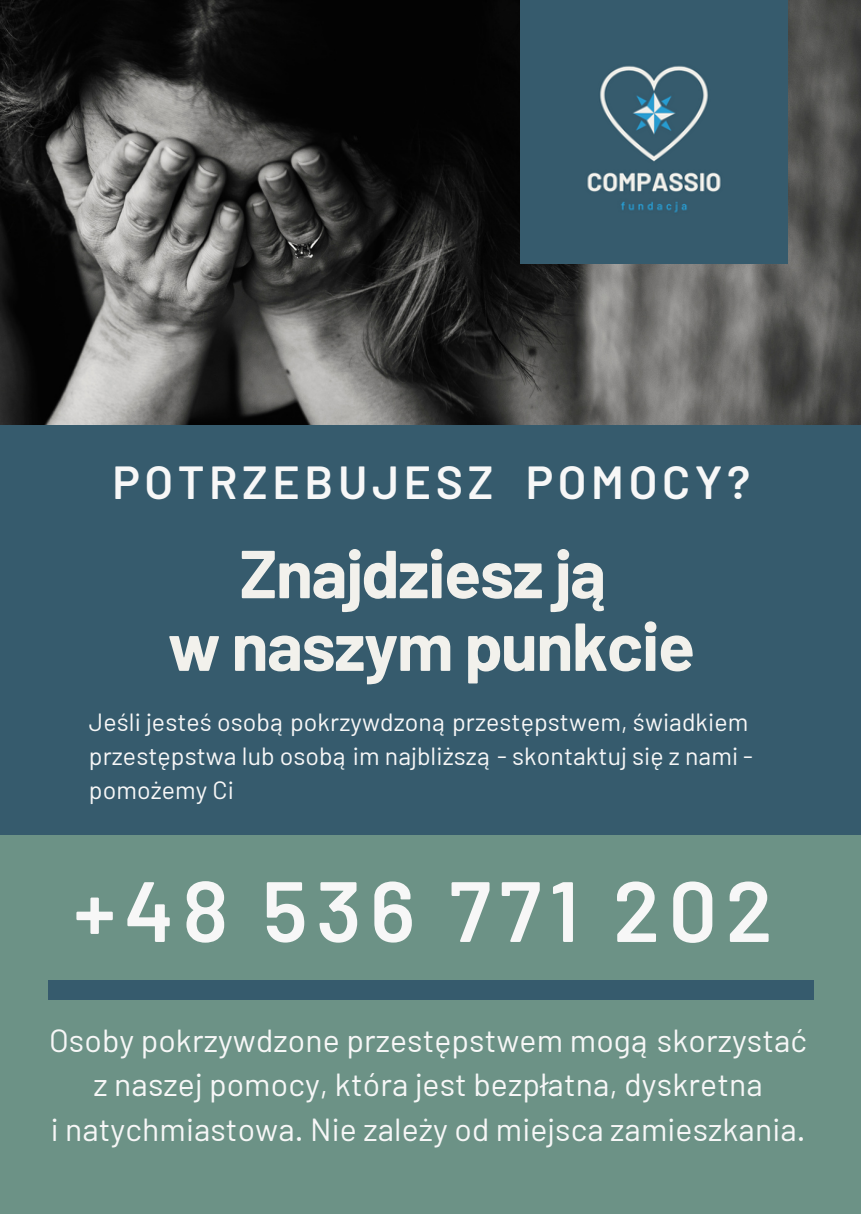
<style>
.page{position:relative;width:861px;height:1214px;background:#fff}
.page>*{position:absolute;margin:0;border:0;box-sizing:border-box;transform-origin:0 0}
.t1{font:600 85.4px "Barlow";letter-spacing:.1em;color:#f7f7f7}
.t2{font:700 67.8px/72.6px "Barlow";letter-spacing:-.02em;color:#f2f1ec;text-align:center}
.t3{font:600 46.2px "Barlow";letter-spacing:.1em;color:#f7f7f7}
.t4{font:32px/44.2px "Barlow";letter-spacing:.005em;color:#f7f7f7;text-align:center}
.t5{font:24.8px/34.2px "Barlow";letter-spacing:.005em;color:#f7f7f7}
</style>
<div class="page">
<img style="left:0;top:0;width:861px;height:425px">
<div style="left:0;top:425px;width:861px;height:410px;background:#365b6d"></div>
<div style="left:0;top:836px;width:861px;height:377px;background:#6c9286"></div>
<div style="left:48px;top:980px;width:766px;height:20px;background:#365b6d"></div>
<img style="left:521px;top:0;width:267px;height:263px">
<h3 class="t3" style="left:112px;top:453px;width:639px">POTRZEBUJESZ POMOCY?</h3>
<h2 class="t2" style="left:168px;top:535px;width:529px">Znajdziesz ją<br>w naszym punkcie</h2>
<p class="t5" style="left:89px;top:703px;width:666px">Jeśli jesteś osobą pokrzywdzoną przestępstwem, świadkiem przestępstwa lub osobą im najbliższą - skontaktuj się z nami - pomożemy Ci</p>
<h1 class="t1" style="left:74px;top:856px;width:700px">+48 536 771 202</h1>
<p class="t4" style="left:49px;top:1017px;width:760px">Osoby pokrzywdzone przestępstwem mogą skorzystać z naszej pomocy, która jest bezpłatna, dyskretna<br>i natychmiastowa. Nie zależy od miejsca zamieszkania.</p>
</div>
